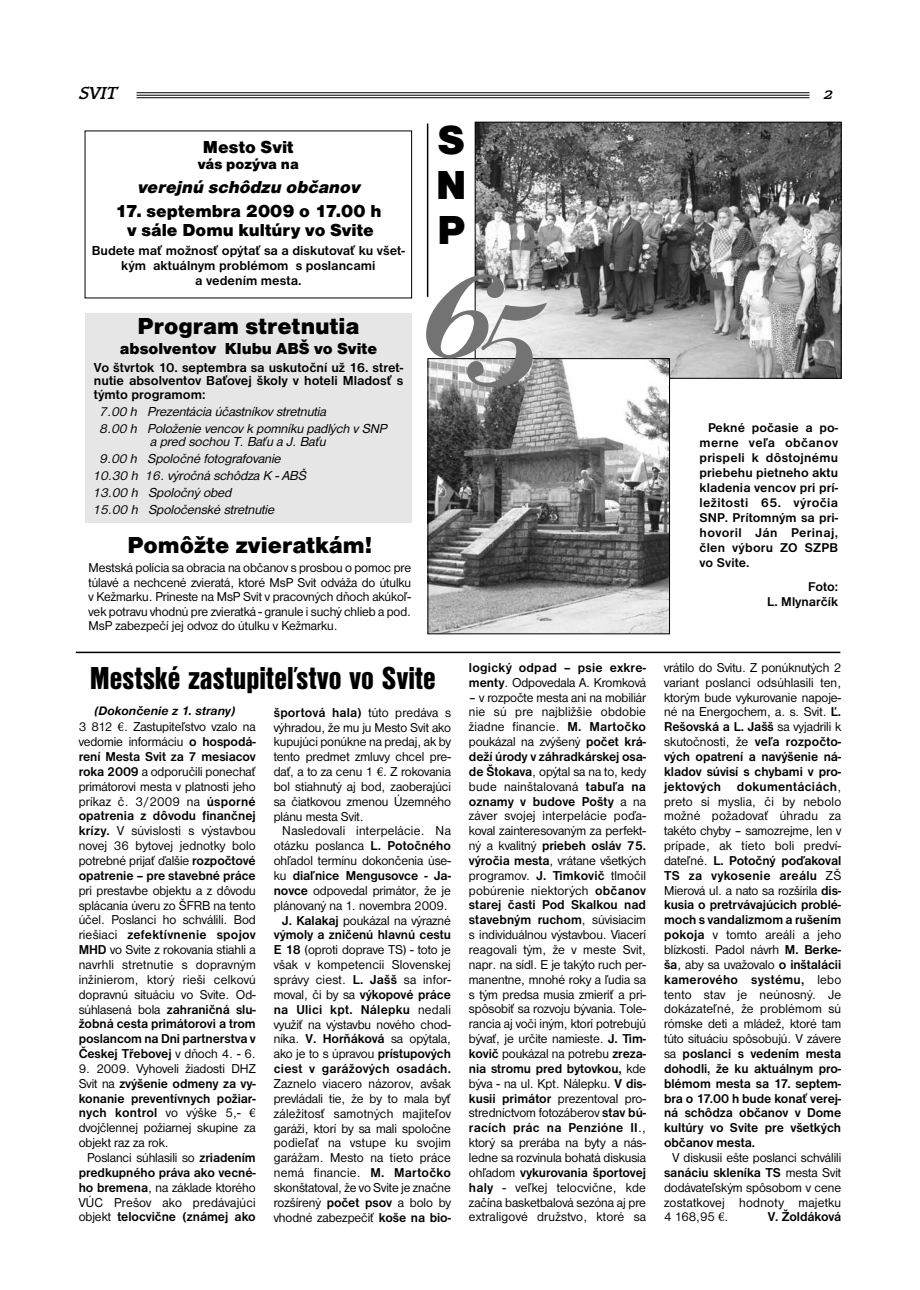
<style>
.page{position:relative;width:920px;height:1290px;background:#fff}
.page>*{position:absolute;margin:0;border:0;box-sizing:border-box;transform-origin:0 0}
.t1{font:900 42px/45px "Nimbus San DCE";color:#000;text-align:justify}
.t2{font:33px "Nimbus San DCE Bla Con";color:#000}
.t3{font:900 24px "Nimbus San DCE";color:#000}
.t4{font:900 18px/19.5px "Nimbus San DCE";color:#000;text-align:center}
.t5{font:italic 900 18px "Nimbus San DCE";color:#000}
.t6{font:italic 500 18px "Bramley SCTCE";color:#000}
.t7{font:900 16.5px "Nimbus San DCE";color:#000}
.t8{font:900 15px "Nimbus San DCE";color:#000}
.t9{font:italic 13.5px/17.1px "Nimbus San DCE";letter-spacing:-.005em;color:#000}
.t10{font:700 13.5px/15px "Nimbus San DCE";color:#000;text-align:center}
.t11{font:13.35px/14.9px "Nimbus San DCE";letter-spacing:-.005em;color:#000;text-align:justify}
.t12{font:700 13.35px/14.9px "Nimbus San DCE";letter-spacing:.02em;color:#000}
.t13{font:700 13.35px "Nimbus San DCE";letter-spacing:-.005em;color:#000}
.t14{font:700 13.2px/15px "Nimbus San DCE";letter-spacing:.005em;color:#000;text-align:justify}
.t15{font:italic 700 12.75px "Nimbus San DCE";color:#000}
.s1{font-weight:700}
.s2{font-family:"Warnock Pro"}
.s3{font-weight:400}
</style>
<div class="page">
<svg style="left:136px;top:92px;width:674px;height:7px"></svg>
<hr style="left:137px;top:92px;width:672px;height:1px;background:#000">
<hr style="left:137px;top:95px;width:672px;height:1px;background:#000">
<hr style="left:137px;top:97px;width:672px;height:1px;background:#000">
<hr style="left:76px;top:652px;width:764px;height:1px;background:#000">
<img style="left:84px;top:167px;width:1px;height:38px">
<hr style="left:427px;top:124px;width:1px;height:173px;background:#000">
<img style="left:477px;top:124px;width:362px;height:252px">
<div style="left:475px;top:122px;width:366px;height:256px;border:1px solid #000"></div>
<img style="left:430px;top:361px;width:238px;height:271px">
<div style="left:428px;top:359px;width:242px;height:275px;border:1px solid #000"></div>
<div style="left:85px;top:313px;width:327px;height:210px;background:#e6e6e6"></div>
<svg style="left:426px;top:274px;width:124px;height:114px"></svg>
<h3 class="t6" style="left:79px;top:83px;width:39px">SVIT</h3>
<h3 class="t6" style="left:823px;top:83px;width:13px">2</h3>
<h3 class="t4" style="left:203px;top:137px;width:92px">Mesto Svit</h3>
<p class="t8" style="left:198px;top:155px;width:103px">vás pozýva na</p>
<h3 class="t5" style="left:137px;top:176px;width:224px">verejnú schôdzu občanov</h3>
<h3 class="t4" style="left:115px;top:201px;width:268px">17. septembra 2009 o 17.00 h v sále Domu kultúry vo Svite</h3>
<p class="t10" style="left:92px;top:243px;width:315px">Budete mať možnosť opýtať sa a diskutovať ku všet&shy;kým aktuálnym problémom s poslancami<br>a vedením mesta.</p>
<h3 class="t3" style="left:138px;top:312px;width:224px">Program stretnutia</h3>
<p class="t7" style="left:120px;top:339px;width:259px">absolventov Klubu ABŠ vo Svite</p>
<p class="t10" style="left:94px;top:360px;width:311px;line-height:13.5px;text-align:justify">Vo štvrtok 10. septembra sa uskutoční už 16. stret&shy;nutie absolventov Baťovej školy v hoteli Mladosť s týmto programom:</p>
<p class="t9" style="left:99px;top:403px;width:291px">7.00 h Prezentácia účastníkov stretnutia<br>8.00 h Položenie vencov k pomníku padlých v SNP</p>
<p class="t9" style="left:150px;top:433px;width:179px">a pred sochou T. Baťu a J. Baťu</p>
<p class="t9" style="left:99px;top:450px;width:185px">9.00 h Spoločné fotografovanie</p>
<p class="t9" style="left:92px;top:467px;width:215px">10.30 h 16. výročná schôdza K - ABŠ</p>
<p class="t9" style="left:92px;top:484px;width:143px">13.00 h Spoločný obed</p>
<p class="t9" style="left:92px;top:501px;width:185px">15.00 h Spoločenské stretnutie</p>
<h3 class="t3" style="left:127px;top:531px;width:246px">Pomôžte zvieratkám!</h3>
<p class="t11" style="left:89px;top:560px;width:324px">Mestská polícia sa obracia na občanov s prosbou o pomoc pre túlavé a nechcené zvieratá, ktoré MsP Svit odváža do útulku v Kežmarku. Prineste na MsP Svit v pracovných dňoch akúkoľ&shy;vek potravu vhodnú pre zvieratká - granule i suchý chlieb a pod.<br>MsP zabezpečí jej odvoz do útulku v Kežmarku.</p>
<h1 class="t1" style="left:436px;top:117px;width:32px">S N P</h1>
<h2 class="t2" style="left:90px;top:659px;width:348px">Mestské zastupiteľstvo vo Svite</h2>
<p class="t15" style="left:94px;top:703px;width:142px">(Dokončenie z 1. strany)</p>
<p class="t11" style="left:274px;top:705px;width:179px"><span class="s1">športová hala)</span> túto predáva s výhradou, že mu ju Mesto Svit ako kupujúci ponúkne na predaj, ak by tento predmet zmluvy chcel pre&shy;dať, a to za cenu 1 <span class="s2">€</span>. Z rokovania bol stiahnutý aj bod, zaoberajúci sa čiatkovou zmenou Územného plánu mesta Svit.</p>
<p class="t11" style="left:274px;top:823px;width:179px;text-align:right">Nasledovali interpelácie. Na otázku poslanca <span class="s1">L. Potočného </span>ohľadol termínu dokončenia úse&shy;ku <span class="s1">diaľnice Mengusovce - Ja&shy;novce</span> odpovedal primátor, že je plánovaný na 1. novembra 2009.<br><span class="s1">J. Kalakaj</span> poukázal na výrazné <span class="s1">výmoly a zničenú hlavnú cestu<br>E 18</span> (oproti doprave TS) - toto je však v kompetencii Slovenskej správy ciest. <span class="s1">L. Jašš</span> sa infor&shy;moval, či by sa <span class="s1">výkopové práce na Ulici kpt. Nálepku</span> nedali využiť na výstavbu nového chod&shy;níka. <span class="s1">V. Horňáková</span> sa opýtala, ako je to s úpravou <span class="s1">prístupových ciest v garážových osadách.</span></p>
<p class="t11" style="left:274px;top:1076px;width:179px">Zaznelo viacero názorov, avšak prevládali tie, že by to mala byť záležitosť samotných majiteľov garáži, ktorí by sa mali spoločne podieľať na vstupe ku svojim garážam. Mesto na tieto práce nemá financie. <span class="s1">M. Martočko </span>skonštatoval, že vo Svite je značne rozšírený <span class="s1">počet psov</span> a bolo by vhodné zabezpečiť <span class="s1">koše na bio-</span></p>
<p class="t11" style="left:79px;top:719px;width:179px">3 812 <span class="s2">€</span>. Zastupiteľstvo vzalo na vedomie informáciu <span class="s1">o hospodá&shy;rení Mesta Svit za 7 mesiacov roka 2009</span> a odporučili ponechať primátorovi mesta v platnosti jeho príkaz č. 3/2009 na <span class="s1">úsporné opatrenia z dôvodu finančnej krízy.</span> V súvislosti s výstavbou novej 36 bytovej jednotky bolo potrebné prijať ďalšie <span class="s1">rozpočtové opatrenie – pre stavebné práce</span></p>
<p class="t11" style="left:79px;top:883px;width:179px">pri prestavbe objektu a z dôvodu splácania úveru zo ŠFRB na tento účel. Poslanci ho schválili. Bod riešiaci <span class="s1">zefektívnenie spojov MHD</span> vo Svite z rokovania stiahli a navrhli stretnutie s dopravným inžinierom, ktorý rieši celkovú dopravnú situáciu vo Svite. Od&shy;súhlasená bola <span class="s1">zahraničná slu&shy;žobná cesta primátorovi a trom poslancom na Dni partnerstva v Českej Třebovej</span> v dňoch 4. - 6.</p>
<p class="t11" style="left:79px;top:1061px;width:179px">9. 2009. Vyhoveli žiadosti DHZ Svit na <span class="s1">zvýšenie odmeny za vy&shy;konanie preventívnych požiar&shy;nych kontrol</span> vo výške 5,- <span class="s2">€ </span>dvojčlennej požiarnej skupine za objekt raz za rok.</p>
<p class="t11" style="left:79px;top:1150px;width:179px;text-indent:9px">Poslanci súhlasili so <span class="s1">zriadením predkupného práva ako vecné&shy;ho bremena</span>, na základe ktorého VÚC Prešov ako predávajúci objekt <span class="s1">telocvične (známej ako</span></p>
<p class="t12" style="left:469px;top:660px;width:179px">logický odpad – psie exkre&shy;menty<span class="s3">. Odpovedala A. Kromková</span></p>
<p class="t11" style="left:469px;top:689px;width:179px">– v rozpočte mesta ani na mobiliár nie sú pre najbližšie obdobie žiadne financie. <span class="s1">M. Martočko </span>poukázal na zvýšený <span class="s1">počet krá&shy;deží úrody v záhradkárskej osa&shy;de Štokava</span>, opýtal sa na to, kedy bude nainštalovaná <span class="s1">tabuľa na oznamy v budove Pošty</span> a na záver svojej interpelácie poďa&shy;koval zainteresovaným za perfekt&shy;ný a kvalitný <span class="s1">priebeh osláv 75. výročia mesta</span>, vrátane všetkých programov. <span class="s1">J. Timkovič</span> tlmočil pobúrenie niektorých <span class="s1">občanov starej časti Pod Skalkou nad stavebným ruchom</span>, súvisiacim s individuálnou výstavbou. Viacerí reagovali tým, že v meste Svit, napr. na sídl. E je takýto ruch per&shy;manentne, mnohé roky a ľudia sa s tým predsa musia zmieriť a pri&shy;spôsobiť sa rozvoju bývania. Tole&shy;rancia aj voči iným, ktorí potrebujú bývať, je určite namieste. <span class="s1">J. Tim&shy;kovič</span> poukázal na potrebu <span class="s1">zreza&shy;nia stromu pred bytovkou,</span> kde býva - na ul. Kpt. Nálepku. <span class="s1">V dis&shy;kusii primátor</span> prezentoval pro&shy;stredníctvom fotozáberov <span class="s1">stav bú&shy;racích prác na Penzióne II</span>., ktorý sa prerába na byty a nás&shy;ledne sa rozvinula bohatá diskusia ohľadom <span class="s1">vykurovania športovej haly</span> - veľkej telocvične, kde začína basketbalová sezóna aj pre extraligové družstvo, ktoré sa</p>
<p class="t14" style="left:699px;top:420px;width:140px;text-indent:9px">Pekné počasie a po&shy;merne veľa občanov prispeli k dôstojnému priebehu pietneho aktu kladenia vencov pri prí&shy;ležitosti 65. výročia SNP. Prítomným sa pri&shy;hovoril Ján Perinaj, člen výboru ZO SZPB vo Svite.</p>
<p class="t14" style="left:767px;top:579px;width:72px;text-align:right">Foto:<br>L. Mlynarčík</p>
<p class="t11" style="left:664px;top:660px;width:179px">vrátilo do Svitu. Z ponúknutých 2 variant poslanci odsúhlasili ten, ktorým bude vykurovanie napoje&shy;né na Energochem, a. s. Svit. <span class="s1">Ľ.<br>Rešovská a L. Jašš</span> sa vyjadrili k skutočnosti, že <span class="s1">veľa rozpočto&shy;vých opatrení a navýšenie ná&shy;kladov súvisí s chybami v pro&shy;jektových dokumentáciách</span>, preto si myslia, či by nebolo možné požadovať úhradu za takéto chyby – samozrejme, len v prípade, ak tieto boli predví&shy;dateľné. <span class="s1">L. Potočný poďakoval TS za vykosenie areálu</span> ZŠ Mierová ul. a nato sa rozšírila <span class="s1">dis&shy;kusia o pretrvávajúcich problé&shy;moch s vandalizmom a rušením pokoja</span> v tomto areáli a jeho blízkosti. Padol návrh <span class="s1">M. Berke&shy;ša</span>, aby sa uvažovalo <span class="s1">o inštalácii kamerového systému,</span> lebo tento stav je neúnosný. Je dokázateľné, že problémom sú rómske deti a mládež, ktoré tam túto situáciu spôsobujú. V závere sa <span class="s1">poslanci s vedením mesta dohodli, že ku aktuálnym pro&shy;blémom mesta sa 17. septem&shy;bra o 17.00 h bude konať verej&shy;ná schôdza občanov v Dome kultúry vo Svite pre všetkých občanov mesta.</span></p>
<p class="t11" style="left:664px;top:1150px;width:179px;text-indent:9px">V diskusii ešte poslanci schválili <span class="s1">sanáciu skleníka TS</span> mesta Svit dodávateľským spôsobom v cene zostatkovej hodnoty majetku 4 168,95 <span class="s2">€</span>.</p>
<p class="t13" style="left:768px;top:1209px;width:75px">V. Žoldáková</p>
</div>
